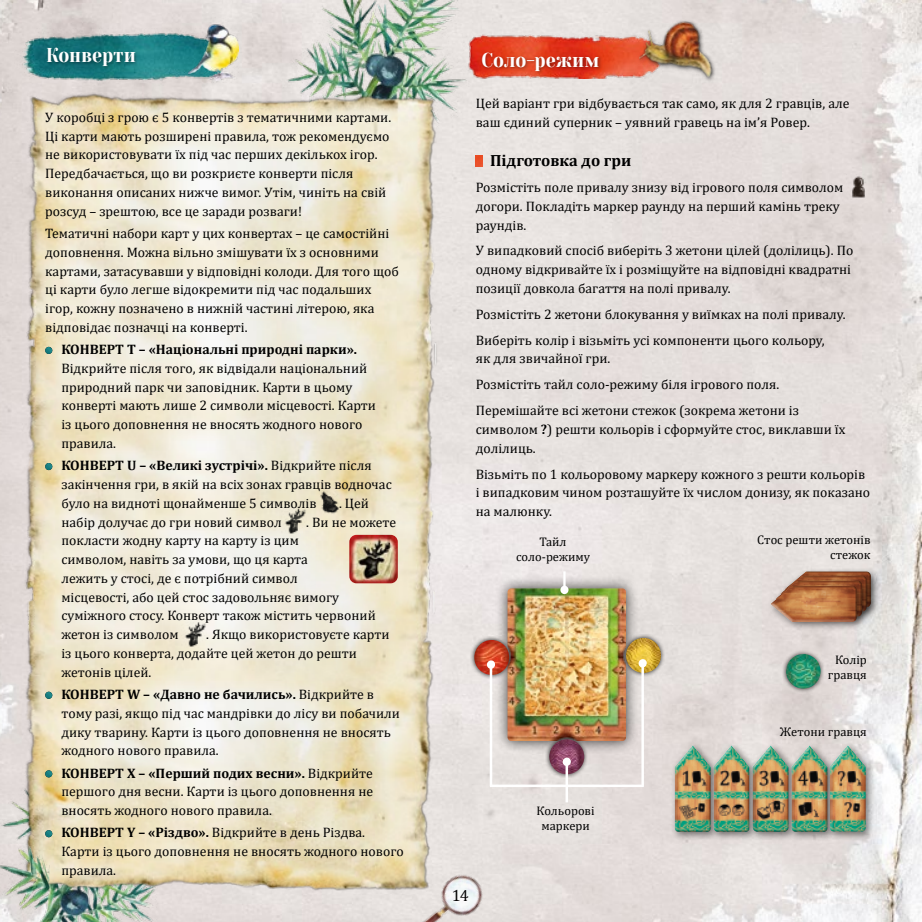
<style>
.page{position:relative;width:922px;height:922px;background:#fff}
.page>*{position:absolute;margin:0;border:0;box-sizing:border-box;transform-origin:0 0}
.t1{font:20px "Yeseva One";letter-spacing:.005em;color:#fff;scale:.9 1}
.t2{font:700 16.25px "Cambria";color:#000}
.t3{font:16.25px "Cambria";color:#000}
.t4{font:13.75px/18.8px "Cambria";color:#000}
.t5{font:700 13.75px "Cambria";color:#000}
.t6{font:12.5px/15px "Cambria";color:#000;text-align:center}
.s1{font-weight:700}
</style>
<div class="page">
<img style="left:0;top:0;width:921px;height:921px">
<img style="left:390px;top:857px;width:109px;height:64px">
<img style="left:59px;top:0;width:462px;height:243px">
<img style="left:0;top:627px;width:269px;height:294px">
<img style="left:462px;top:34px;width:312px;height:44px">
<img style="left:17px;top:64px;width:438px;height:832px">
<div style="left:480px;top:52px;width:123px;height:22px;background:#000;opacity:.4"></div>
<img style="left:14px;top:29px;width:276px;height:56px">
<img style="left:189px;top:17px;width:49px;height:65px">
<div style="left:45px;top:47px;width:94px;height:23px;background:#000;opacity:.4"></div>
<svg style="left:45px;top:347px;width:7px;height:7px"></svg>
<svg style="left:45px;top:463px;width:7px;height:7px"></svg>
<img style="left:319px;top:491px;width:20px;height:23px">
<img style="left:282px;top:509px;width:24px;height:24px">
<img style="left:182px;top:622px;width:24px;height:25px">
<svg style="left:45px;top:691px;width:7px;height:7px"></svg>
<svg style="left:45px;top:770px;width:7px;height:7px"></svg>
<svg style="left:45px;top:830px;width:7px;height:7px"></svg>
<img style="left:625px;top:6px;width:106px;height:83px">
<svg style="left:475px;top:155px;width:7px;height:11px"></svg>
<img style="left:846px;top:175px;width:24px;height:24px">
<img style="left:0;top:845px;width:49px;height:65px">
<div style="left:495px;top:576px;width:144px;height:177px;background:#000;opacity:.75"></div>
<img style="left:507px;top:588px;width:119px;height:152px">
<div style="left:470px;top:636px;width:43px;height:42px;background:#000;opacity:.75"></div>
<img style="left:474px;top:639px;width:35px;height:35px;border-radius:17px">
<div style="left:545px;top:735px;width:43px;height:42px;background:#000;opacity:.75"></div>
<img style="left:549px;top:739px;width:35px;height:35px;border-radius:17px">
<div style="left:622px;top:634px;width:42px;height:42px;background:#000;opacity:.75"></div>
<img style="left:626px;top:637px;width:34px;height:35px;border-radius:17px">
<svg style="left:560px;top:585px;width:8px;height:9px"></svg>
<svg style="left:486px;top:659px;width:9px;height:10px"></svg>
<svg style="left:638px;top:658px;width:9px;height:10px"></svg>
<svg style="left:562px;top:756px;width:9px;height:10px"></svg>
<hr style="left:565px;top:761px;width:3px;height:41px;background:#fff">
<hr style="left:489px;top:666px;width:3px;height:119px;background:#fff">
<hr style="left:641px;top:665px;width:2px;height:120px;background:#fff">
<hr style="left:489px;top:784px;width:154px;height:2px;background:#fff">
<hr style="left:563px;top:571px;width:2px;height:20px;background:#fff">
<div style="left:749px;top:741px;width:48px;height:99px;background:#000;opacity:.5"></div>
<div style="left:749px;top:742px;width:42px;height:88px;background:#fff;opacity:.75"></div>
<div style="left:749px;top:765px;width:42px;height:67px;background:#000;opacity:.75"></div>
<div style="left:788px;top:741px;width:48px;height:99px;background:#000;opacity:.5"></div>
<div style="left:788px;top:742px;width:42px;height:88px;background:#fff;opacity:.75"></div>
<div style="left:788px;top:765px;width:42px;height:67px;background:#000;opacity:.75"></div>
<div style="left:671px;top:741px;width:49px;height:99px;background:#000;opacity:.5"></div>
<div style="left:672px;top:742px;width:41px;height:88px;background:#fff;opacity:.75"></div>
<div style="left:672px;top:765px;width:41px;height:67px;background:#000;opacity:.75"></div>
<div style="left:710px;top:741px;width:48px;height:99px;background:#000;opacity:.5"></div>
<div style="left:710px;top:742px;width:41px;height:88px;background:#e2dbd8"></div>
<div style="left:710px;top:745px;width:42px;height:87px;background:#000;opacity:.75"></div>
<div style="left:826px;top:741px;width:49px;height:99px;background:#000;opacity:.5"></div>
<div style="left:826px;top:742px;width:42px;height:88px;background:#fff;opacity:.75"></div>
<div style="left:826px;top:764px;width:42px;height:68px;background:#000;opacity:.3"></div>
<div style="left:781px;top:649px;width:43px;height:43px;background:#000;opacity:.75"></div>
<img style="left:785px;top:654px;width:35px;height:34px;border-radius:17px">
<div style="left:780px;top:568px;width:99px;height:48px;background:#000;opacity:.5"></div>
<div style="left:781px;top:568px;width:88px;height:42px;background:#e3dedb"></div>
<div style="left:804px;top:568px;width:67px;height:42px;background:#000;opacity:.75"></div>
<div style="left:776px;top:572px;width:99px;height:49px;background:#000;opacity:.5"></div>
<div style="left:777px;top:573px;width:88px;height:41px;background:#e3dedb"></div>
<div style="left:799px;top:573px;width:67px;height:41px;background:#000;opacity:.75"></div>
<div style="left:772px;top:577px;width:98px;height:49px;background:#000;opacity:.5"></div>
<div style="left:772px;top:578px;width:88px;height:41px;background:#fff;opacity:.75"></div>
<div style="left:795px;top:578px;width:67px;height:41px;background:#000;opacity:.75"></div>
<div style="left:766px;top:582px;width:99px;height:49px;background:#000;opacity:.5"></div>
<div style="left:767px;top:583px;width:88px;height:41px;background:#fff;opacity:.75"></div>
<div style="left:790px;top:583px;width:67px;height:41px;background:#000;opacity:.75"></div>
<img style="left:349px;top:534px;width:48px;height:49px">
<h1 class="t1" style="left:46px;top:41px;width:101px">Конверти</h1>
<h1 class="t1" style="left:481px;top:45px;width:133px">Соло-режим</h1>
<p class="t4" style="left:45px;top:108px;width:347px">У коробці з грою є 5 конвертів з тематичними картами.<br>Ці карти мають розширені правила, тож рекомендуємо не використовувати їх під час перших декількох ігор.<br>Передбачається, що ви розкриєте конверти після виконання описаних нижче вимог. Утім, чиніть на свій розсуд – зрештою, все це заради розваги!</p>
<p class="t4" style="left:45px;top:224px;width:355px">Тематичні набори карт у цих конвертах – це самостійні доповнення. Можна вільно змішувати їх з основними картами, затасувавши у відповідні колоди. Для того щоб ці карти було легше відокремити під час подальших ігор, кожну позначено в нижній частині літерою, яка відповідає позначці на конверті.</p>
<p class="t5" style="left:61px;top:339px;width:297px">КОНВЕРТ Т – «Національні природні парки».</p>
<p class="t4" style="left:61px;top:359px;width:316px">Відкрийте після того, як відвідали національний природний парк чи заповідник. Карти в цьому конверті мають лише 2 символи місцевості. Карти із цього доповнення не вносять жодного нового правила.</p>
<p class="t4" style="left:61px;top:456px;width:332px"><span class="s1">КОНВЕРТ U – «Великі зустрічі».</span> Відкрийте після закінчення гри, в якій на всіх зонах гравців водночас було на видноті щонайменше 5 символів</p>
<p class="t4" style="left:339px;top:493px;width:31px">. Цей</p>
<p class="t4" style="left:61px;top:512px;width:222px">набір долучає до гри новий символ</p>
<p class="t4" style="left:306px;top:512px;width:91px">. Ви не можете</p>
<p class="t4" style="left:61px;top:531px;width:316px">покласти жодну карту на карту із цим<br>символом, навіть за умови, що ця карта<br>лежить у стосі, де є потрібний символ<br>місцевості, або цей стос задовольняє вимогу суміжного стосу. Конверт також містить червоний жетон із символом</p>
<p class="t4" style="left:61px;top:625px;width:329px;text-indent:145px">. Якщо використовуєте карти із цього конверта, додайте цей жетон до решти жетонів цілей.</p>
<p class="t4" style="left:61px;top:684px;width:340px"><span class="s1">КОНВЕРТ W – «Давно не бачились».</span> Відкрийте в тому разі, якщо під час мандрівки до лісу ви побачили дику тварину. Карти із цього доповнення не вносять жодного нового правила.</p>
<p class="t4" style="left:61px;top:763px;width:313px;text-align:justify"><span class="s1">КОНВЕРТ X – «Перший подих весни».</span> Відкрийте першого дня весни. Карти із цього доповнення не вносять жодного нового правила.</p>
<p class="t4" style="left:61px;top:823px;width:344px"><span class="s1">КОНВЕРТ Y – «Різдво».</span> Відкрийте в день Різдва.<br>Карти із цього доповнення не вносять жодного нового правила.</p>
<p class="t4" style="left:475px;top:94px;width:375px">Цей варіант гри відбувається так само, як для 2 гравців, але ваш єдиний суперник – уявний гравець на ім’я Ровер.</p>
<p class="t2" style="left:490px;top:149px;width:143px">Підготовка до гри</p>
<p class="t4" style="left:475px;top:178px;width:369px">Розмістіть поле привалу знизу від ігрового поля символом догори. Покладіть маркер раунду на перший камінь треку раундів.</p>
<p class="t4" style="left:475px;top:241px;width:379px">У випадковий спосіб виберіть 3 жетони цілей (долілиць). По одному відкривайте їх і розміщуйте на відповідні квадратні позиції довкола багаття на полі привалу.</p>
<p class="t4" style="left:475px;top:301px;width:371px;line-height:25.9px">Розмістіть 2 жетони блокування у виїмках на полі привалу.<br>Виберіть колір і візьміть усі компоненти цього кольору,</p>
<p class="t4" style="left:475px;top:346px;width:325px;line-height:25.9px">як для звичайної гри.<br>Розмістіть тайл соло-режиму біля ігрового поля.<br>Перемішайте всі жетони стежок (зокрема жетони із</p>
<p class="t4" style="left:475px;top:419px;width:371px">символом <span class="s1">?</span>) решти кольорів і сформуйте стос, виклавши їх долілиць.</p>
<p class="t4" style="left:475px;top:464px;width:396px">Візьміть по 1 кольоровому маркеру кожного з решти кольорів і випадковим чином розташуйте їх числом донизу, як показано на малюнку.</p>
<p class="t6" style="left:757px;top:532px;width:115px;text-align:right">Стос решти жетонів стежок</p>
<p class="t6" style="left:516px;top:533px;width:75px">Тайл соло-режиму</p>
<p class="t6" style="left:827px;top:651px;width:40px">Колір гравця</p>
<p class="t3" style="left:452px;top:885px;width:18px">14</p>
<p class="t6" style="left:536px;top:803px;width:60px">Кольорові маркери</p>
<p class="t6" style="left:779px;top:724px;width:89px">Жетони гравця</p>
</div>
